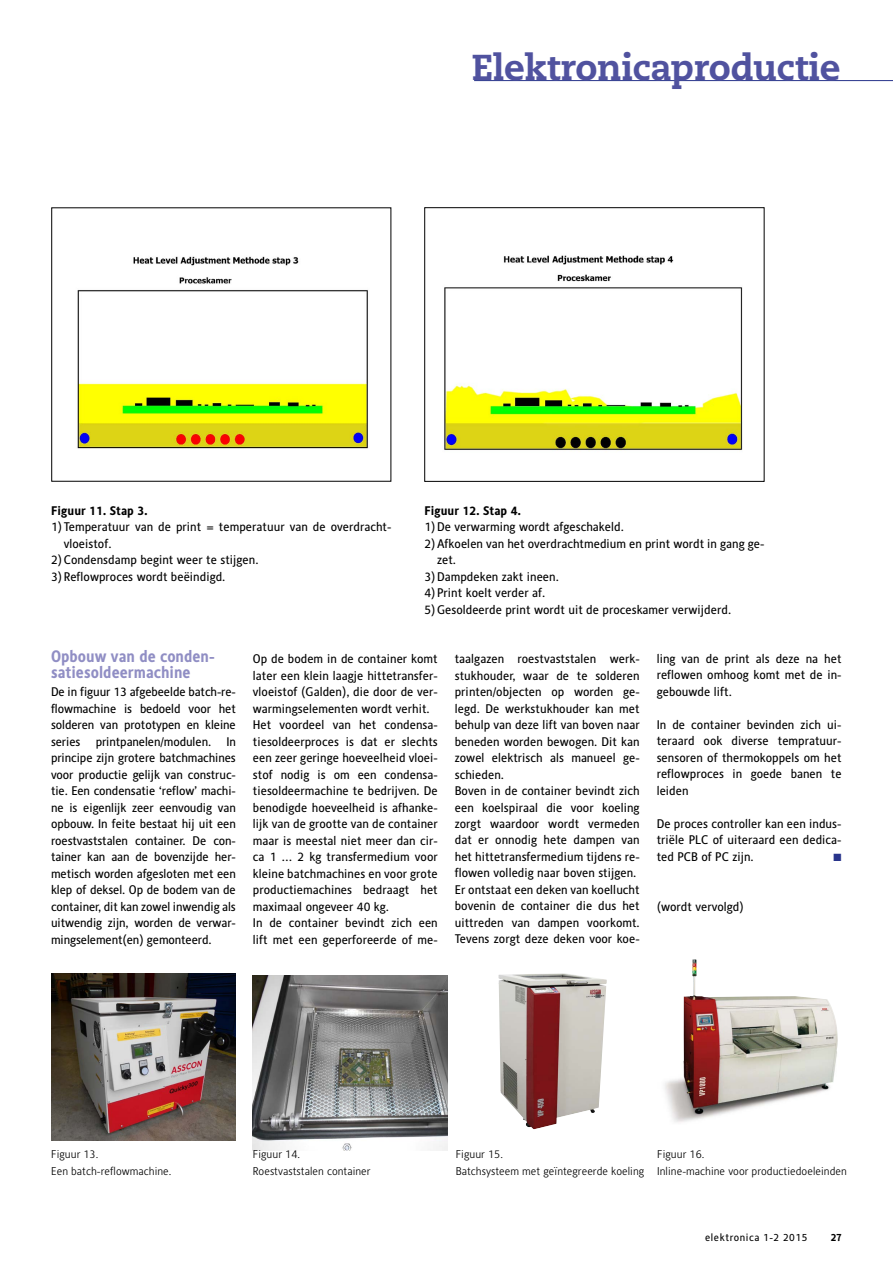
<style>
.page{position:relative;width:893px;height:1263px;background:#fff}
.page>*{position:absolute;margin:0;border:0;box-sizing:border-box;transform-origin:0 0}
.t1{font:800 36px "Caecilia LT Std";letter-spacing:-.01em;color:#50529f}
.t2{font:700 16.5px/16.5px "Alber";color:#908ec4;scale:.95 1}
.t3{font:12.45px/16.5px "Alber";color:#000;text-align:justify}
.t4{font:700 12.45px "Alber";color:#000}
.t5{font:300 11.25px/16.5px "Alber";color:#000}
.t6{font:10.5px "Alber";letter-spacing:.05em;color:#000}
.t7{font:700 10.5px "Alber";color:#000}
.t8{font:10.5px "Zapf Dingbats ITC";color:#28348b}
</style>
<div class="page">
<hr style="left:474px;top:80px;width:419px;height:1px;background:#28348b">
<img style="left:77px;top:256px;width:291px;height:193px">
<img style="left:444px;top:255px;width:299px;height:196px">
<div style="left:424px;top:207px;width:340px;height:275px;border:1px solid #000"></div>
<img style="left:498px;top:973px;width:109px;height:156px">
<img style="left:51px;top:973px;width:185px;height:167px">
<img style="left:253px;top:975px;width:195px;height:176px">
<img style="left:664px;top:959px;width:174px;height:163px">
<h1 class="t1" style="left:472px;top:45px;width:370px">Elektronicaproductie</h1>
<p class="t4" style="left:51px;top:502px;width:98px">Figuur 11. Stap 3.</p>
<p class="t3" style="left:51px;top:518px;width:342px">1) Temperatuur van de print = temperatuur van de overdracht-</p>
<p class="t3" style="left:64px;top:535px;width:49px">vloeistof.</p>
<p class="t3" style="left:51px;top:551px;width:209px">2)Condensdamp begint weer te stijgen.</p>
<p class="t3" style="left:51px;top:568px;width:176px">3)Reflowproces wordt beëindigd.</p>
<p class="t4" style="left:424px;top:502px;width:98px">Figuur 12. Stap 4.</p>
<p class="t3" style="left:424px;top:518px;width:201px">1)De verwarming wordt afgeschakeld.</p>
<p class="t3" style="left:424px;top:535px;width:342px">2)Afkoelen van het overdrachtmedium en print wordt in gang ge-</p>
<p class="t3" style="left:437px;top:551px;width:20px">zet.</p>
<p class="t3" style="left:424px;top:568px;width:136px">3)Dampdeken zakt ineen.</p>
<p class="t3" style="left:424px;top:584px;width:122px">4)Print koelt verder af.</p>
<p class="t3" style="left:424px;top:601px;width:308px">5)Gesoldeerde print wordt uit de proceskamer verwijderd.</p>
<h2 class="t2" style="left:51px;top:647px;width:174px">Opbouw van de conden&shy;satiesoldeermachine</h2>
<p class="t3" style="left:51px;top:683px;width:186px">De in figuur 13 afgebeelde batch-re&shy;flowmachine is bedoeld voor het solderen van prototypen en kleine series printpanelen/modulen. In principe zijn grotere batchmachines voor productie gelijk van construc&shy;tie. Een condensatie ‘reflow’ machi&shy;ne is eigenlijk zeer eenvoudig van opbouw. In feite bestaat hij uit een roestvaststalen container. De con&shy;tainer kan aan de bovenzijde her&shy;metisch worden afgesloten met een klep of deksel. Op de bodem van de container, dit kan zowel inwendig als uitwendig zijn, worden de verwar&shy;mingselement(en) gemonteerd.</p>
<p class="t3" style="left:253px;top:650px;width:186px;text-align:left">Op de bodem in de container komt later een klein laagje hittetransfer&shy;vloeistof (Galden), die door de ver&shy;warmingselementen wordt verhit.<br>Het voordeel van het condensa&shy;tiesoldeerproces is dat er slechts een zeer geringe hoeveelheid vloei&shy;stof nodig is om een condensa&shy;tiesoldeermachine te bedrijven. De benodigde hoeveelheid is afhanke&shy;lijk van de grootte van de container maar is meestal niet meer dan cir&shy;ca 1 … 2 kg transfermedium voor kleine batchmachines en voor grote productiemachines bedraagt het maximaal ongeveer 40 kg.<br>In de container bevindt zich een lift met een geperforeerde of me-</p>
<p class="t3" style="left:455px;top:650px;width:186px;text-align:left">taalgazen roestvaststalen werk&shy;stukhouder, waar de te solderen printen/objecten op worden ge&shy;legd. De werkstukhouder kan met behulp van deze lift van boven naar beneden worden bewogen. Dit kan zowel elektrisch als manueel ge&shy;schieden.<br>Boven in de container bevindt zich een koelspiraal die voor koeling zorgt waardoor wordt vermeden dat er onnodig hete dampen van het hittetransfermedium tijdens re&shy;flowen volledig naar boven stijgen.<br>Er ontstaat een deken van koellucht bovenin de container die dus het uittreden van dampen voorkomt.<br>Tevens zorgt deze deken voor koe-</p>
<p class="t3" style="left:657px;top:650px;width:186px">ling van de print als deze na het reflowen omhoog komt met de in&shy;gebouwde lift.</p>
<p class="t3" style="left:657px;top:716px;width:186px">In de container bevinden zich ui&shy;teraard ook diverse tempratuur&shy;sensoren of thermokoppels om het reflowproces in goede banen te leiden</p>
<p class="t3" style="left:657px;top:815px;width:186px">De proces controller kan een indus&shy;triële PLC of uiteraard een dedica&shy;ted PCB of PC zijn.</p>
<p class="t8" style="left:834px;top:853px;width:9px">■</p>
<p class="t3" style="left:657px;top:898px;width:89px">(wordt vervolgd)</p>
<p class="t5" style="left:51px;top:1146px;width:122px">Figuur 13.<br>Een batch-reflowmachine.</p>
<p class="t5" style="left:456px;top:1146px;width:190px">Figuur 15.<br>Batchsysteem met geïntegreerde koeling</p>
<p class="t5" style="left:657px;top:1146px;width:191px">Figuur 16.<br>Inline-machine voor productiedoeleinden</p>
<p class="t5" style="left:253px;top:1146px;width:119px">Figuur 14.<br>Roestvaststalen container</p>
<p class="t6" style="left:705px;top:1230px;width:104px">elektronica 1-2 2015</p>
<p class="t7" style="left:831px;top:1230px;width:13px">27</p>
</div>
